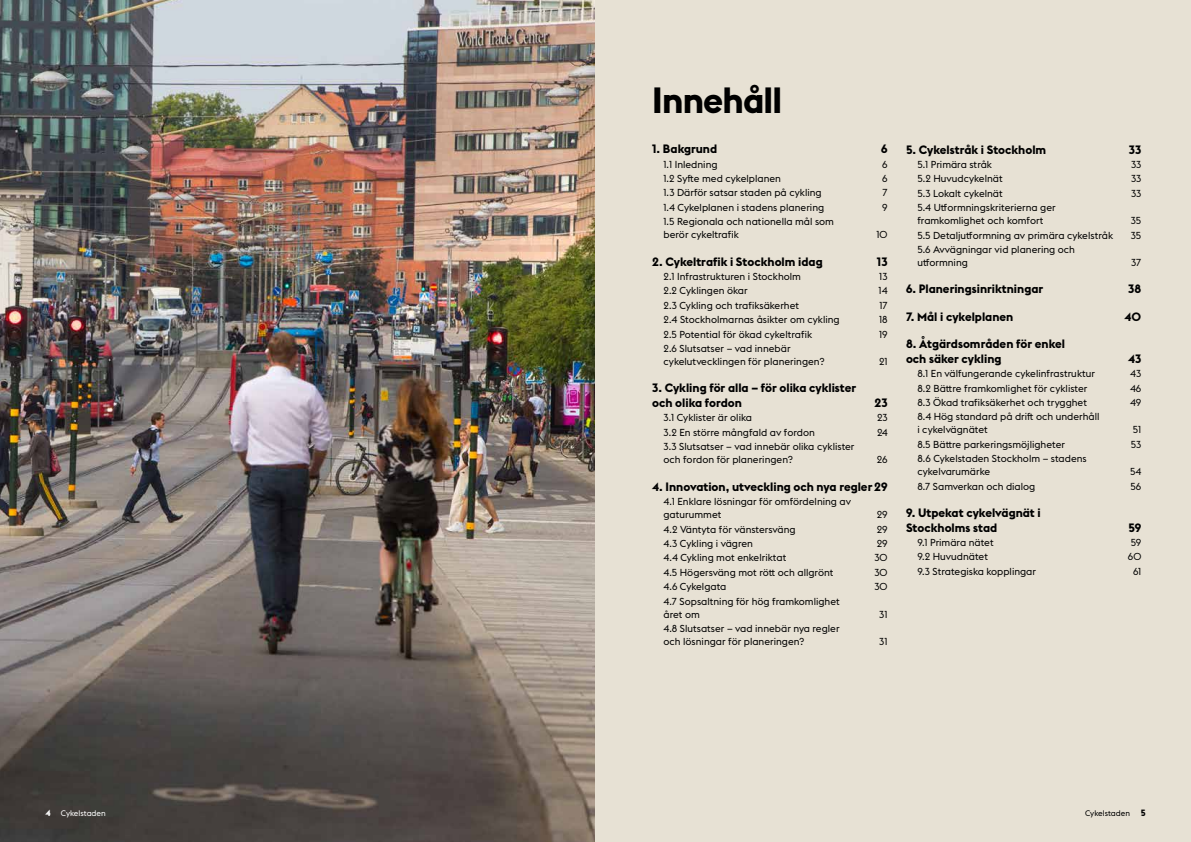
<style>
.page{position:relative;width:1191px;height:842px;background:#fff}
.page>*{position:absolute;margin:0;border:0;box-sizing:border-box;transform-origin:0 0}
.t1{font:700 36px "Stockholm Type";letter-spacing:-.025em;color:#000}
.t2{font:700 12px/14.6px "Stockholm Type";color:#000}
.t3{font:10px/13px "Stockholm Type";color:#000}
.t4{font:8px "Stockholm Type";color:#fff}
.t5{font:8px "Stockholm Type";color:#000}
.s1{font-weight:700;font-size:9px}
</style>
<div class="page">
<img style="left:0;top:0;width:595px;height:842px">
<div style="left:595px;top:0;width:596px;height:842px;background:#e7e1d4"></div>
<h1 class="t1" style="left:652px;top:75px;width:131px">Innehåll</h1>
<p class="t2" style="left:652px;top:141px;width:67px">1. Bakgrund</p>
<p class="t2" style="left:881px;top:141px;width:8px">6</p>
<p class="t3" style="left:663px;top:157px;width:55px">1.1 Inledning</p>
<p class="t3" style="left:882px;top:157px;width:7px">6</p>
<p class="t3" style="left:663px;top:171px;width:119px">1.2 Syfte med cykelplanen</p>
<p class="t3" style="left:882px;top:171px;width:7px">6</p>
<p class="t3" style="left:663px;top:186px;width:160px">1.3 Därför satsar staden på cykling</p>
<p class="t3" style="left:882px;top:186px;width:7px">7</p>
<p class="t3" style="left:663px;top:200px;width:162px">1.4 Cykelplanen i stadens planering</p>
<p class="t3" style="left:882px;top:200px;width:7px">9</p>
<p class="t3" style="left:663px;top:215px;width:172px">1.5 Regionala och nationella mål som berör cykeltrafik</p>
<p class="t3" style="left:876px;top:228px;width:13px">10</p>
<p class="t2" style="left:652px;top:253px;width:172px">2. Cykeltrafik i Stockholm idag</p>
<p class="t2" style="left:877px;top:253px;width:12px">13</p>
<p class="t3" style="left:663px;top:269px;width:139px">2.1 Infrastrukturen i Stockholm</p>
<p class="t3" style="left:879px;top:269px;width:10px">13</p>
<p class="t3" style="left:663px;top:284px;width:86px">2.2 Cyklingen ökar</p>
<p class="t3" style="left:878px;top:284px;width:10px">14</p>
<p class="t3" style="left:663px;top:298px;width:137px">2.3 Cykling och trafiksäkerhet</p>
<p class="t3" style="left:879px;top:298px;width:10px">17</p>
<p class="t3" style="left:663px;top:313px;width:178px">2.4 Stockholmarnas åsikter om cykling</p>
<p class="t3" style="left:879px;top:313px;width:10px">18</p>
<p class="t3" style="left:663px;top:327px;width:150px">2.5 Potential för ökad cykeltrafik</p>
<p class="t3" style="left:879px;top:327px;width:10px">19</p>
<p class="t3" style="left:663px;top:342px;width:162px">2.6 Slutsatser – vad innebär cykelutvecklingen för planeringen?</p>
<p class="t3" style="left:879px;top:355px;width:10px">21</p>
<p class="t2" style="left:652px;top:380px;width:205px">3. Cykling för alla – för olika cyklister och olika fordon</p>
<p class="t2" style="left:874px;top:395px;width:14px">23</p>
<p class="t3" style="left:663px;top:411px;width:90px">3.1 Cyklister är olika</p>
<p class="t3" style="left:877px;top:411px;width:12px">23</p>
<p class="t3" style="left:663px;top:425px;width:153px">3.2 En större mångfald av fordon</p>
<p class="t3" style="left:877px;top:425px;width:12px">24</p>
<p class="t3" style="left:663px;top:440px;width:192px">3.3 Slutsatser – vad innebär olika cyklister och fordon för planeringen?</p>
<p class="t3" style="left:876px;top:453px;width:12px">26</p>
<p class="t2" style="left:652px;top:479px;width:237px">4. Innovation, utveckling och nya regler 29</p>
<p class="t3" style="left:663px;top:494px;width:189px">4.1 Enklare lösningar för omfördelning av gaturummet</p>
<p class="t3" style="left:876px;top:507px;width:12px">29</p>
<p class="t3" style="left:663px;top:522px;width:133px">4.2 Väntyta för vänstersväng</p>
<p class="t3" style="left:876px;top:522px;width:12px">29</p>
<p class="t3" style="left:663px;top:536px;width:91px">4.3 Cykling i vägren</p>
<p class="t3" style="left:876px;top:536px;width:12px">29</p>
<p class="t3" style="left:663px;top:551px;width:124px">4.4 Cykling mot enkelriktat</p>
<p class="t3" style="left:874px;top:551px;width:15px">30</p>
<p class="t3" style="left:663px;top:565px;width:171px">4.5 Högersväng mot rött och allgrönt</p>
<p class="t3" style="left:874px;top:565px;width:15px">30</p>
<p class="t3" style="left:663px;top:580px;width:64px">4.6 Cykelgata</p>
<p class="t3" style="left:874px;top:580px;width:15px">30</p>
<p class="t3" style="left:663px;top:594px;width:178px">4.7 Sopsaltning för hög framkomlighet året om</p>
<p class="t3" style="left:879px;top:607px;width:10px">31</p>
<p class="t3" style="left:663px;top:621px;width:177px">4.8 Slutsatser – vad innebär nya regler och lösningar för planeringen?</p>
<p class="t3" style="left:879px;top:634px;width:10px">31</p>
<p class="t2" style="left:906px;top:141px;width:142px">5. Cykelstråk i Stockholm</p>
<p class="t2" style="left:1128px;top:141px;width:14px">33</p>
<p class="t3" style="left:917px;top:157px;width:76px">5.1 Primära stråk</p>
<p class="t3" style="left:1131px;top:157px;width:12px">33</p>
<p class="t3" style="left:917px;top:172px;width:87px">5.2 Huvudcykelnät</p>
<p class="t3" style="left:1131px;top:172px;width:12px">33</p>
<p class="t3" style="left:917px;top:186px;width:87px">5.3 Lokalt cykelnät</p>
<p class="t3" style="left:1131px;top:186px;width:12px">33</p>
<p class="t3" style="left:917px;top:201px;width:140px">5.4 Utformningskriterierna ger framkomlighet och komfort</p>
<p class="t3" style="left:1130px;top:214px;width:12px">35</p>
<p class="t3" style="left:917px;top:228px;width:197px">5.5 Detaljutformning av primära cykelstråk</p>
<p class="t3" style="left:1130px;top:228px;width:12px">35</p>
<p class="t3" style="left:917px;top:243px;width:159px">5.6 Avvägningar vid planering och utformning</p>
<p class="t3" style="left:1131px;top:256px;width:12px">37</p>
<p class="t2" style="left:906px;top:281px;width:139px">6. Planeringsinriktningar</p>
<p class="t2" style="left:1128px;top:281px;width:15px">38</p>
<p class="t2" style="left:906px;top:309px;width:109px">7. Mål i cykelplanen</p>
<p class="t2" style="left:1124px;top:309px;width:18px">40</p>
<p class="t2" style="left:906px;top:336px;width:160px">8. Åtgärdsområden för enkel och säker cykling</p>
<p class="t2" style="left:1128px;top:351px;width:15px">43</p>
<p class="t3" style="left:917px;top:367px;width:179px">8.1 En välfungerande cykelinfrastruktur</p>
<p class="t3" style="left:1130px;top:367px;width:13px">43</p>
<p class="t3" style="left:917px;top:381px;width:172px">8.2 Bättre framkomlighet för cyklister</p>
<p class="t3" style="left:1130px;top:381px;width:13px">46</p>
<p class="t3" style="left:917px;top:395px;width:171px">8.3 Ökad trafiksäkerhet och trygghet</p>
<p class="t3" style="left:1130px;top:395px;width:13px">49</p>
<p class="t3" style="left:917px;top:410px;width:184px">8.4 Hög standard på drift och underhåll i cykelvägnätet</p>
<p class="t3" style="left:1132px;top:423px;width:10px">51</p>
<p class="t3" style="left:917px;top:437px;width:149px">8.5 Bättre parkeringsmöjligheter</p>
<p class="t3" style="left:1130px;top:437px;width:12px">53</p>
<p class="t3" style="left:917px;top:452px;width:171px">8.6 Cykelstaden Stockholm – stadens cykelvarumärke</p>
<p class="t3" style="left:1130px;top:465px;width:13px">54</p>
<p class="t3" style="left:917px;top:479px;width:120px">8.7 Samverkan och dialog</p>
<p class="t3" style="left:1130px;top:479px;width:12px">56</p>
<p class="t2" style="left:906px;top:505px;width:136px">9. Utpekat cykelvägnät i<br>Stockholms stad</p>
<p class="t2" style="left:1128px;top:519px;width:14px">59</p>
<p class="t3" style="left:917px;top:535px;width:78px">9.1 Primära nätet</p>
<p class="t3" style="left:1130px;top:535px;width:12px">59</p>
<p class="t3" style="left:917px;top:550px;width:72px">9.2 Huvudnätet</p>
<p class="t3" style="left:1128px;top:550px;width:15px">60</p>
<p class="t3" style="left:917px;top:564px;width:120px">9.3 Strategiska kopplingar</p>
<p class="t3" style="left:1133px;top:564px;width:10px">61</p>
<p class="t4" style="left:45px;top:808px;width:62px"><span class="s1">4</span> Cykelstaden</p>
<p class="t5" style="left:1085px;top:808px;width:62px">Cykelstaden <span class="s1">5</span></p>
</div>
